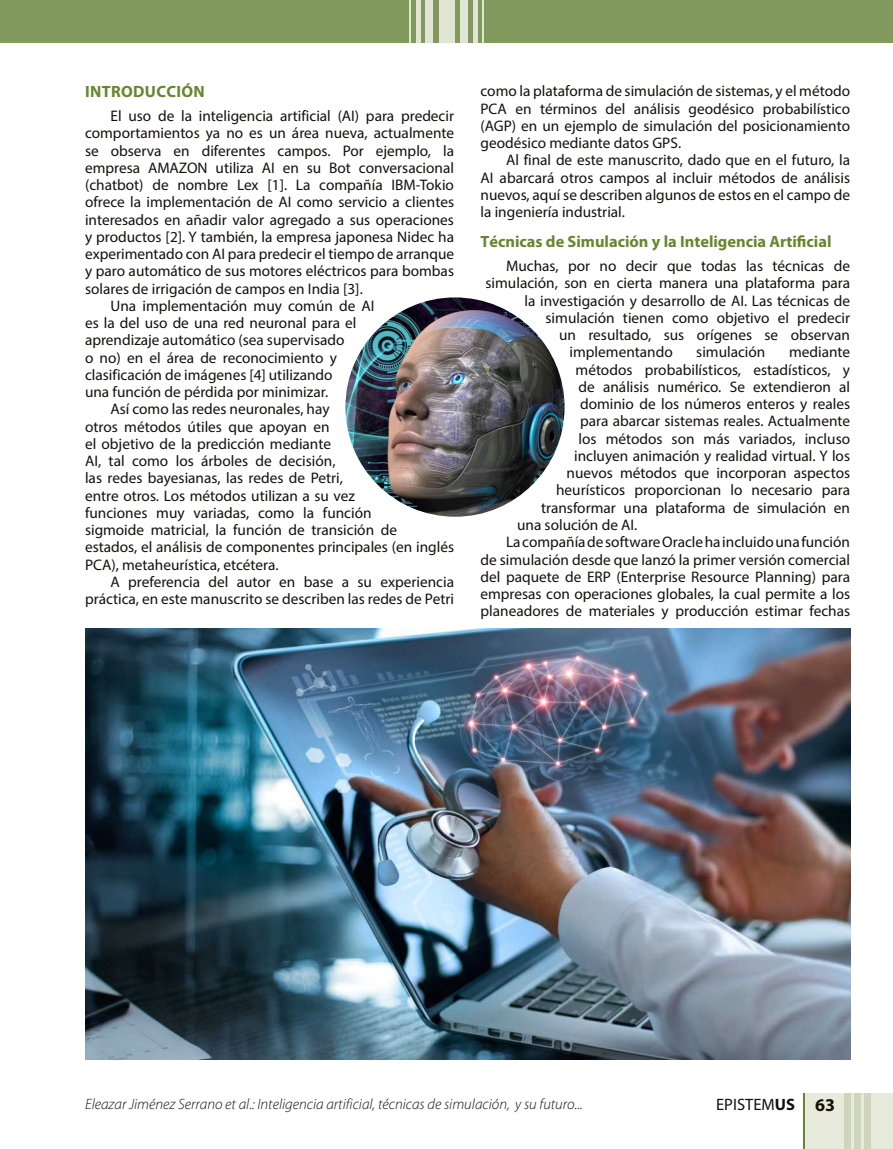
<style>
.page{position:relative;width:893px;height:1149px;background:#fff}
.page>*{position:absolute;margin:0;border:0;box-sizing:border-box;transform-origin:0 0}
.t1{font:16.5px "Myriad Pro";color:#16100a}
.t2{font:700 16.35px "Myriad Pro";color:#67862f}
.t3{font:700 16.35px "Myriad Pro";letter-spacing:.02em;color:#67862f}
.t4{font:15.3px/17.2px "Myriad Pro";color:#16100a;text-align:justify}
.t5{font:italic 300 15px "Myriad Pro";color:#16100a}
.s1{font-weight:700}
.s2{font-weight:700;font-size:18px}
</style>
<div class="page">
<div style="left:0;top:0;width:893px;height:43px;background:#81995c"></div>
<div style="left:439px;top:0;width:16px;height:43px;background:#e1e5d3"></div>
<div style="left:460px;top:0;width:8px;height:43px;background:#e1e5d3"></div>
<div style="left:426px;top:0;width:7px;height:43px;background:#e1e5d3"></div>
<hr style="left:473px;top:0;width:4px;height:43px;background:#e1e5d3">
<hr style="left:482px;top:0;width:2px;height:43px;background:#e1e5d3">
<hr style="left:409px;top:0;width:1px;height:43px;background:#e1e5d3">
<hr style="left:416px;top:0;width:4px;height:43px;background:#e1e5d3">
<img style="left:85px;top:628px;width:765px;height:431px">
<img style="left:346px;top:298px;width:217px;height:217px">
<div style="left:339px;top:291px;width:231px;height:231px;border:6px solid #fff;border-radius:50%"></div>
<div style="left:804px;top:1092px;width:89px;height:56px;background:#e8ebdc"></div>
<div style="left:845px;top:1092px;width:6px;height:56px;background:#ced5bb"></div>
<div style="left:854px;top:1092px;width:6px;height:56px;background:#ced5bb"></div>
<div style="left:864px;top:1092px;width:6px;height:56px;background:#ced5bb"></div>
<hr style="left:804px;top:1092px;width:1px;height:56px;background:#67862f">
<p class="t3" style="left:85px;top:81px;width:121px">INTRODUCCIÓN</p>
<p class="t4" style="left:111px;top:107px;width:345px">El uso de la inteligencia artificial (AI) para predecir</p>
<p class="t4" style="left:85px;top:124px;width:371px">comportamientos ya no es un área nueva, actualmente</p>
<p class="t4" style="left:85px;top:141px;width:371px">se observa en diferentes campos. Por ejemplo, la</p>
<p class="t4" style="left:85px;top:159px;width:370px">empresa AMAZON utiliza AI en su Bot conversacional</p>
<p class="t4" style="left:85px;top:176px;width:370px">(chatbot) de nombre Lex [1]. La compañía IBM-Tokio</p>
<p class="t4" style="left:85px;top:193px;width:371px">ofrece la implementación de AI como servicio a clientes</p>
<p class="t4" style="left:85px;top:210px;width:370px">interesados en añadir valor agregado a sus operaciones</p>
<p class="t4" style="left:85px;top:228px;width:370px">y productos [2]. Y también, la empresa japonesa Nidec ha</p>
<p class="t4" style="left:85px;top:245px;width:371px">experimentado con AI para predecir el tiempo de arranque</p>
<p class="t4" style="left:85px;top:262px;width:371px">y paro automático de sus motores eléctricos para bombas</p>
<p class="t4" style="left:85px;top:279px;width:279px">solares de irrigación de campos en India [3].</p>
<p class="t4" style="left:111px;top:297px;width:266px">Una implementación muy común de AI</p>
<p class="t4" style="left:85px;top:314px;width:273px">es la del uso de una red neuronal para el</p>
<p class="t4" style="left:85px;top:331px;width:261px">aprendizaje automático (sea supervisado</p>
<p class="t4" style="left:85px;top:348px;width:253px">o no) en el área de reconocimiento y</p>
<p class="t4" style="left:85px;top:366px;width:249px">clasificación de imágenes [4] utilizando</p>
<p class="t4" style="left:85px;top:383px;width:245px">una función de pérdida por minimizar.</p>
<p class="t4" style="left:111px;top:400px;width:220px">Así como las redes neuronales, hay</p>
<p class="t4" style="left:85px;top:417px;width:246px">otros métodos útiles que apoyan en</p>
<p class="t4" style="left:85px;top:435px;width:247px">el objetivo de la predicción mediante</p>
<p class="t4" style="left:85px;top:452px;width:252px">AI, tal como los árboles de decisión,</p>
<p class="t4" style="left:85px;top:469px;width:259px">las redes bayesianas, las redes de Petri,</p>
<p class="t4" style="left:85px;top:486px;width:271px">entre otros. Los métodos utilizan a su vez</p>
<p class="t4" style="left:85px;top:504px;width:288px">funciones muy variadas, como la función</p>
<p class="t4" style="left:85px;top:521px;width:314px">sigmoide matricial, la función de transición de</p>
<p class="t4" style="left:85px;top:538px;width:370px">estados, el análisis de componentes principales (en inglés</p>
<p class="t4" style="left:85px;top:555px;width:195px">PCA), metaheurística, etcétera.</p>
<p class="t4" style="left:111px;top:572px;width:345px">A preferencia del autor en base a su experiencia</p>
<p class="t4" style="left:85px;top:590px;width:370px">práctica, en este manuscrito se describen las redes de Petri</p>
<p class="t4" style="left:480px;top:82px;width:371px">como la plataforma de simulación de sistemas, y el método PCA en términos del análisis geodésico probabilístico (AGP) en un ejemplo de simulación del posicionamiento geodésico mediante datos GPS.</p>
<p class="t4" style="left:480px;top:151px;width:371px;text-indent:26px">Al final de este manuscrito, dado que en el futuro, la AI abarcará otros campos al incluir métodos de análisis nuevos, aquí se describen algunos de estos en el campo de la ingeniería industrial.</p>
<p class="t2" style="left:480px;top:231px;width:353px">Técnicas de Simulación y la Inteligencia Artificial</p>
<p class="t4" style="left:506px;top:257px;width:346px">Muchas, por no decir que todas las técnicas de</p>
<p class="t4" style="left:486px;top:274px;width:366px">simulación, son en cierta manera una plataforma para</p>
<p class="t4" style="left:525px;top:291px;width:327px">la investigación y desarrollo de AI. Las técnicas de</p>
<p class="t4" style="left:546px;top:309px;width:306px">simulación tienen como objetivo el predecir</p>
<p class="t4" style="left:559px;top:326px;width:292px">un resultado, sus orígenes se observan</p>
<p class="t4" style="left:570px;top:343px;width:105px">implementando</p>
<p class="t4" style="left:696px;top:343px;width:71px">simulación</p>
<p class="t4" style="left:789px;top:343px;width:63px">mediante</p>
<p class="t4" style="left:576px;top:360px;width:276px">métodos probabilísticos, estadísticos, y</p>
<p class="t4" style="left:579px;top:378px;width:273px">de análisis numérico. Se extendieron al</p>
<p class="t4" style="left:580px;top:395px;width:272px">dominio de los números enteros y reales</p>
<p class="t4" style="left:580px;top:412px;width:272px">para abarcar sistemas reales. Actualmente</p>
<p class="t4" style="left:579px;top:429px;width:273px">los métodos son más variados, incluso</p>
<p class="t4" style="left:574px;top:447px;width:277px">incluyen animación y realidad virtual. Y los</p>
<p class="t4" style="left:567px;top:464px;width:285px">nuevos métodos que incorporan aspectos</p>
<p class="t4" style="left:556px;top:481px;width:296px">heurísticos proporcionan lo necesario para</p>
<p class="t4" style="left:541px;top:498px;width:311px">transformar una plataforma de simulación en</p>
<p class="t4" style="left:517px;top:516px;width:122px">una solución de AI.</p>
<p class="t4" style="left:506px;top:533px;width:346px">La compañía de software Oracle ha incluido una función</p>
<p class="t4" style="left:480px;top:550px;width:371px">de simulación desde que lanzó la primer versión comercial</p>
<p class="t4" style="left:480px;top:567px;width:371px">del paquete de ERP (Enterprise Resource Planning) para</p>
<p class="t4" style="left:480px;top:585px;width:371px">empresas con operaciones globales, la cual permite a los</p>
<p class="t4" style="left:480px;top:602px;width:371px">planeadores de materiales y producción estimar fechas</p>
<p class="t5" style="left:85px;top:1094px;width:499px">Eleazar Jiménez Serrano et al.: Inteligencia artificial, técnicas de simulación, y su futuro...</p>
<p class="t1" style="left:716px;top:1093px;width:120px">EPISTEM<span class="s1">US</span> <span class="s2">63</span></p>
</div>
